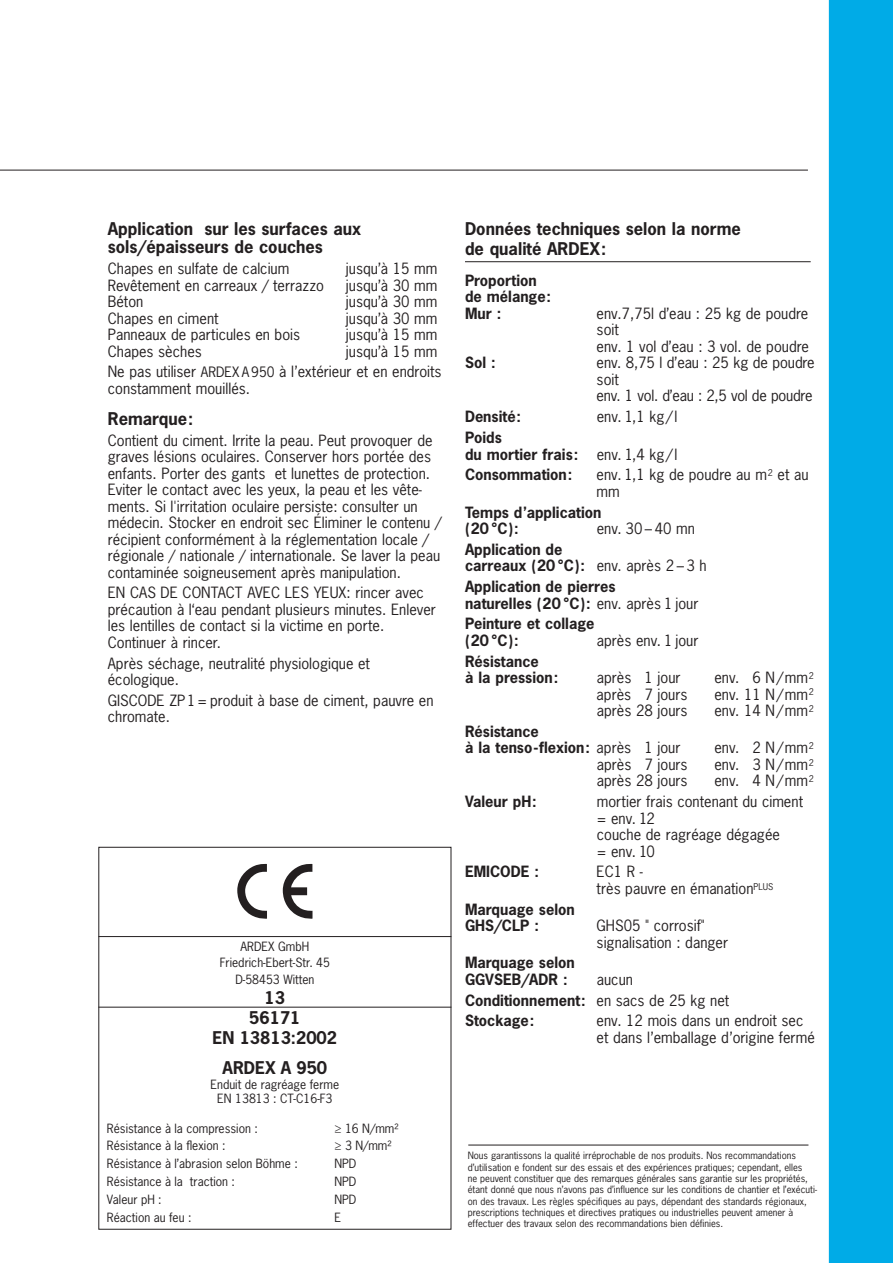
<style>
.page{position:relative;width:893px;height:1263px;background:#fff}
.page>*{position:absolute;margin:0;border:0;box-sizing:border-box;transform-origin:0 0}
.t1{font:700 16.5px/18px "News Gothic";color:#231f20}
.t2{font:700 16.5px/19.8px "News Gothic Std";color:#231f20;text-align:center}
.t3{font:14.7px/16.5px "News Gothic";color:#231f20}
.t4{font:700 14.7px/16.5px "News Gothic";color:#231f20}
.t5{font:12px/16.5px "News Gothic Std";color:#231f20;text-align:center}
.t6{font:9.45px/11.4px "News Gothic";color:#231f20}
.s1{font-size:13.5px}
.s2{font-weight:400}
</style>
<div class="page">
<div style="left:829px;top:0;width:64px;height:1263px;background:#00abe7"></div>
<hr style="left:465px;top:261px;width:346px;height:1px;background:#231f20">
<hr style="left:0;top:170px;width:808px;height:1px;background:#231f20">
<hr style="left:468px;top:1145px;width:340px;height:1px;background:#231f20">
<hr style="left:98px;top:936px;width:353px;height:1px;background:#231f20">
<hr style="left:98px;top:1007px;width:353px;height:1px;background:#231f20">
<svg style="left:237px;top:863px;width:30px;height:56px"></svg>
<svg style="left:283px;top:863px;width:29px;height:56px"></svg>
<p class="t1" style="left:108px;top:221px;width:255px">Application sur les surfaces aux sols/épaisseurs de couches</p>
<p class="t3" style="left:108px;top:261px;width:183px">Chapes en sulfate de calcium</p>
<p class="t3" style="left:346px;top:261px;width:93px">jusqu’à 15 mm</p>
<p class="t3" style="left:108px;top:277px;width:218px">Revêtement en carreaux / terrazzo</p>
<p class="t3" style="left:346px;top:277px;width:93px">jusqu’à 30 mm</p>
<p class="t3" style="left:108px;top:294px;width:37px">Béton</p>
<p class="t3" style="left:346px;top:294px;width:93px">jusqu’à 30 mm</p>
<p class="t3" style="left:108px;top:310px;width:112px">Chapes en ciment</p>
<p class="t3" style="left:346px;top:310px;width:93px">jusqu’à 30 mm</p>
<p class="t3" style="left:108px;top:327px;width:194px">Panneaux de particules en bois</p>
<p class="t3" style="left:346px;top:327px;width:93px">jusqu’à 15 mm</p>
<p class="t3" style="left:108px;top:343px;width:96px">Chapes sèches</p>
<p class="t3" style="left:108px;top:341px;width:335px;line-height:20.7px;text-align:right">jusqu’à 15 mm<br>Ne pas utiliser <span class="s1">ARDEX A950</span> à l’extérieur et en endroits</p>
<p class="t3" style="left:108px;top:381px;width:144px">constamment mouillés.</p>
<p class="t1" style="left:108px;top:410px;width:87px">Remarque:</p>
<p class="t3" style="left:108px;top:432px;width:335px">Contient du ciment. Irrite la peau. Peut provoquer de graves lésions oculaires. Conserver hors portée des enfants. Porter des gants et lunettes de protection.<br>Eviter le contact avec les yeux, la peau et les vête&shy;ments. Si l'irritation oculaire persiste: consulter un médecin. Stocker en endroit sec Éliminer le contenu / récipient conformément à la réglementation locale / régionale / nationale / internationale. Se laver la peau contaminée soigneusement après manipulation.</p>
<p class="t3" style="left:108px;top:585px;width:330px">EN CAS DE CONTACT AVEC LES YEUX: rincer avec précaution à l‘eau pendant plusieurs minutes. Enlever les lentilles de contact si la victime en porte.<br>Continuer à rincer.</p>
<p class="t3" style="left:108px;top:655px;width:264px">Après séchage, neutralité physiologique et écologique.</p>
<p class="t3" style="left:108px;top:692px;width:327px">GISCODE ZP1= produit à base de ciment, pauvre en chromate.</p>
<p class="t5" style="left:220px;top:938px;width:112px">ARDEX GmbH<br>Friedrich-Ebert-Str. 45<br>D-58453 Witten</p>
<p class="t2" style="left:213px;top:989px;width:126px">13<br>56171<br>EN 13813:2002</p>
<p class="t2" style="left:223px;top:1059px;width:106px">ARDEX A 950</p>
<p class="t5" style="left:210px;top:1077px;width:130px;line-height:14.4px">Enduit de ragréage ferme<br>EN 13813 : CT-C16-F3</p>
<p class="t5" style="left:107px;top:1120px;width:152px">Résistance à la compression :</p>
<p class="t5" style="left:334px;top:1120px;width:66px">≥ 16 N/mm²</p>
<p class="t5" style="left:107px;top:1138px;width:120px">Résistance à la flexion :</p>
<p class="t5" style="left:334px;top:1138px;width:59px">≥ 3 N/mm²</p>
<p class="t5" style="left:107px;top:1156px;width:192px">Résistance à l’abrasion selon Böhme :</p>
<p class="t5" style="left:334px;top:1156px;width:24px">NPD</p>
<p class="t5" style="left:107px;top:1174px;width:130px">Résistance à la traction :</p>
<p class="t5" style="left:334px;top:1174px;width:24px">NPD</p>
<p class="t5" style="left:107px;top:1191px;width:56px">Valeur pH :</p>
<p class="t5" style="left:334px;top:1191px;width:24px">NPD</p>
<p class="t5" style="left:107px;top:1209px;width:86px">Réaction au feu :</p>
<p class="t5" style="left:334px;top:1209px;width:8px">E</p>
<p class="t1" style="left:465px;top:220px;width:277px;line-height:19.5px">Données techniques selon la norme de qualité ARDEX:</p>
<p class="t4" style="left:465px;top:273px;width:88px">Proportion de mélange:<br>Mur :</p>
<p class="t3" style="left:597px;top:306px;width:214px">env.7,75l d’eau : 25 kg de poudre soit<br>env. 1 vol d’eau : 3 vol. de poudre</p>
<p class="t4" style="left:465px;top:355px;width:32px">Sol :</p>
<p class="t3" style="left:597px;top:355px;width:220px">env. 8,75 l d’eau : 25 kg de poudre soit<br>env. 1 vol. d’eau : 2,5 vol de poudre</p>
<p class="t4" style="left:465px;top:409px;width:58px">Densité:</p>
<p class="t3" style="left:597px;top:409px;width:82px">env. 1,1 kg/ l</p>
<p class="t4" style="left:465px;top:430px;width:115px">Poids<br>du mortier frais:</p>
<p class="t3" style="left:597px;top:446px;width:82px">env. 1,4 kg/ l</p>
<p class="t4" style="left:465px;top:467px;width:109px">Consommation:</p>
<p class="t3" style="left:597px;top:467px;width:213px">env. 1,1 kg de poudre au m<sup>2</sup> et au mm</p>
<p class="t4" style="left:465px;top:504px;width:138px">Temps d’application (20 °C):</p>
<p class="t3" style="left:597px;top:521px;width:100px">env. 30 – 40 mn</p>
<p class="t4" style="left:465px;top:541px;width:243px">Application de<br>carreaux (20 °C): <span class="s2">env. après 2 – 3 h</span></p>
<p class="t4" style="left:465px;top:579px;width:235px">Application de pierres<br>naturelles (20 °C): <span class="s2">env. après 1 jour</span></p>
<p class="t4" style="left:465px;top:616px;width:131px">Peinture et collage (20 °C):</p>
<p class="t3" style="left:597px;top:632px;width:103px">après env. 1 jour</p>
<p class="t4" style="left:465px;top:653px;width:95px">Résistance<br>à la pression:</p>
<p class="t3" style="left:597px;top:670px;width:85px">après 1 jour</p>
<p class="t3" style="left:714px;top:670px;width:101px">env. 6 N/mm<sup>2</sup></p>
<p class="t3" style="left:597px;top:686px;width:92px">après 7 jours</p>
<p class="t3" style="left:714px;top:686px;width:101px">env. 11 N/mm<sup>2</sup></p>
<p class="t3" style="left:597px;top:703px;width:92px">après 28 jours</p>
<p class="t3" style="left:714px;top:703px;width:101px">env. 14 N/mm<sup>2</sup></p>
<p class="t4" style="left:465px;top:723px;width:217px">Résistance<br>à la tenso-flexion: <span class="s2">après 1 jour</span></p>
<p class="t3" style="left:714px;top:740px;width:101px">env. 2 N/mm<sup>2</sup></p>
<p class="t3" style="left:597px;top:756px;width:92px">après 7 jours</p>
<p class="t3" style="left:714px;top:756px;width:101px">env. 3 N/mm<sup>2</sup></p>
<p class="t3" style="left:597px;top:773px;width:92px">après 28 jours</p>
<p class="t3" style="left:714px;top:773px;width:101px">env. 4 N/mm<sup>2</sup></p>
<p class="t4" style="left:465px;top:794px;width:73px">Valeur pH:</p>
<p class="t3" style="left:597px;top:794px;width:208px">mortier frais contenant du ciment = env. 12<br>couche de ragréage dégagée<br>= env. 10</p>
<p class="t4" style="left:465px;top:864px;width:76px">EMICODE :</p>
<p class="t3" style="left:597px;top:864px;width:178px">EC1 R -<br>très pauvre en émanation<sup>PLUS</sup></p>
<p class="t4" style="left:465px;top:901px;width:111px">Marquage selon<br>GHS/CLP :</p>
<p class="t3" style="left:597px;top:918px;width:133px">GHS05 " corrosif" signalisation : danger</p>
<p class="t4" style="left:465px;top:955px;width:111px">Marquage selon<br>GGVSEB/ADR :</p>
<p class="t4" style="left:465px;top:969px;width:266px;line-height:20.7px;text-indent:132px"><span class="s2">aucun<br></span>Conditionnement: <span class="s2">en sacs de 25 kg net<br></span>Stockage:</p>
<p class="t3" style="left:597px;top:1013px;width:220px">env. 12 mois dans un endroit sec et dans l’emballage d’origine fermé</p>
<p class="t6" style="left:468px;top:1150px;width:351px">Nous garantissons la qualité irréprochable de nos produits. Nos recommandations d’utilisation e fondent sur des essais et des expériences pratiques; cependant, elles<br>ne peuvent constituer que des remarques générales sans garantie sur les propriétés, étant donné que nous n’avons pas d’influence sur les conditions de chantier et l’exécuti&shy;on des travaux. Les règles spécifiques au pays, dépendant des standards régionaux, prescriptions techniques et directives pratiques ou industrielles peuvent amener à effectuer des travaux selon des recommandations bien définies.</p>
</div>
